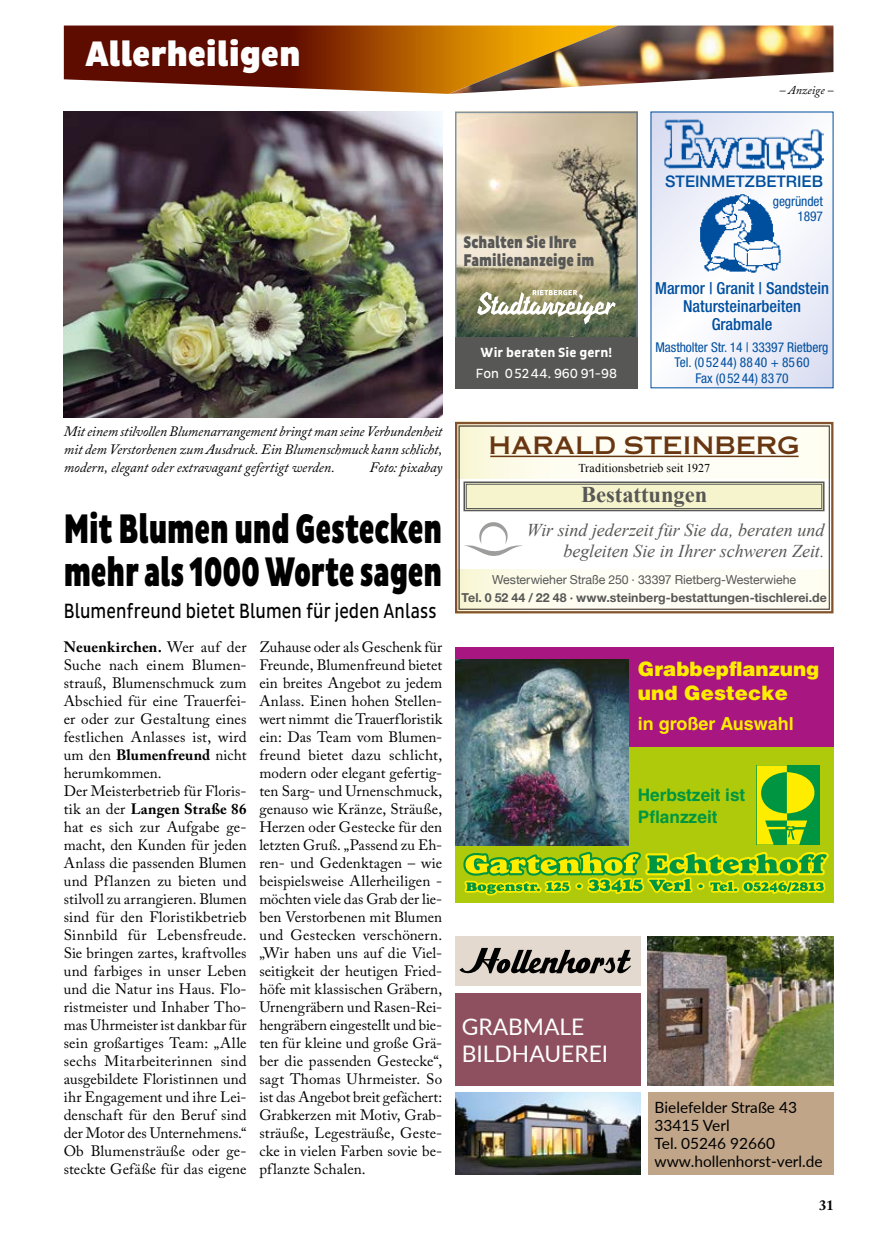
<style>
.page{position:relative;width:893px;height:1234px;background:#fff}
.page>*{position:absolute;margin:0;border:0;box-sizing:border-box;transform-origin:0 0}
.t1{font:900 42px/43.5px "Pluto Sans Cond";letter-spacing:-.005em;color:#000;scale:.74 1}
.t2{font:900 36px "Pluto Sans Cond";letter-spacing:-.005em;color:#fff}
.t3{font:24px "Copperplate Thirty One AB";color:#683610}
.t4{font:22.8px/27.8px "Lato";color:#fff}
.t5{font:700 22.5px "Times New Roman";color:#575756}
.t6{font:21px "Pluto Sans Cond";letter-spacing:.005em;color:#000;scale:.85 1}
.t7{font:900 19.8px/23.7px "Helvetica";color:#ffed00}
.t8{font:italic 18px/21.6px "Times New Roman";color:#575756;text-align:right}
.t9{font:700 18px "Helvetica";color:#ffed00}
.t10{font:900 17.25px/18px "Pluto Sans Cond";color:#575756;scale:.85 1}
.t11{font:700 17.25px/22.5px "Helvetica";letter-spacing:-.005em;color:#009641}
.t12{font:500 condensed 16.5px/18px "Helvetica Neue";color:#004f9f;text-align:center}
.t13{font:500 16.05px "Helvetica Neue";color:#004f9f}
.t14{font:15.45px/17.9px "Lato";color:#000}
.t15{font:15px/18px "Adobe Caslon Pro";letter-spacing:.01em;color:#000}
.t16{font:italic 14.25px/18px "Adobe Caslon Pro";letter-spacing:-.005em;color:#000;text-align:justify}
.t17{font:700 14.25px "Adobe Caslon Pro";color:#000}
.t18{font:condensed 13.5px/15.6px "Helvetica Neue";letter-spacing:-.005em;color:#004f9f;text-align:center}
.t19{font:700 13.5px "Pluto Sans Cond";letter-spacing:.01em;color:#fff}
.t20{font:13.5px "Pluto Sans Cond";color:#fff}
.t21{font:700 12.3px "Helvetica Neue";letter-spacing:.005em;color:#575756}
.t22{font:12.3px "Helvetica Neue";letter-spacing:-.005em;color:#575756}
.t23{font:12px "Times New Roman";letter-spacing:.01em;color:#000}
.t24{font:italic 12px "Adobe Caslon Pro";color:#000}
.s1{font-weight:700}
</style>
<div class="page">
<svg style="left:64px;top:26px;width:385px;height:68px"></svg>
<img style="left:449px;top:26px;width:384px;height:68px">
<img style="left:518px;top:26px;width:100px;height:40px">
<img style="left:64px;top:112px;width:378px;height:306px">
<svg style="left:653px;top:114px;width:178px;height:272px"></svg>
<img style="left:700px;top:192px;width:84px;height:82px">
<img style="left:660px;top:116px;width:164px;height:55px">
<img style="left:648px;top:936px;width:185px;height:149px">
<img style="left:455px;top:1092px;width:186px;height:82px">
<div style="left:455px;top:935px;width:186px;height:50px;background:#e4d9ce"></div>
<svg style="left:459px;top:947px;width:172px;height:26px"></svg>
<div style="left:648px;top:1091px;width:185px;height:83px;background:#c0a589"></div>
<div style="left:455px;top:992px;width:186px;height:93px;background:#8e505f"></div>
<svg style="left:455px;top:422px;width:378px;height:191px"></svg>
<div style="left:459px;top:425px;width:371px;height:184px;border:1px solid #575756"></div>
<div style="left:455px;top:647px;width:378px;height:255px;background:#afca0b"></div>
<svg style="left:461px;top:765px;width:368px;height:131px"></svg>
<div style="left:455px;top:647px;width:378px;height:99px;background:#a71681"></div>
<img style="left:455px;top:659px;width:174px;height:186px">
<div style="left:636px;top:769px;width:111px;height:71px;background:#afca0b"></div>
<img style="left:458px;top:115px;width:177px;height:222px">
<div style="left:455px;top:337px;width:183px;height:51px;background:#575756"></div>
<svg style="left:477px;top:290px;width:139px;height:34px"></svg>
<h2 class="t2" style="left:85px;top:33px;width:217px">Allerheiligen</h2>
<p class="t24" style="left:779px;top:82px;width:55px">– Anzeige –</p>
<p class="t16" style="left:64px;top:422px;width:380px">Mit einem stilvollen Blumenarrangement bringt man seine Verbundenheit mit dem Verstorbenen zum Ausdruck. Ein Blumenschmuck kann schlicht, modern, elegant oder extravagant gefertigt werden.</p>
<p class="t16" style="left:369px;top:458px;width:74px">Foto: pixabay</p>
<h1 class="t1" style="left:64px;top:508px;width:513px">Mit Blumen und Gestecken mehr als 1000 Worte sagen</h1>
<h3 class="t6" style="left:64px;top:598px;width:440px">Blumenfreund bietet Blumen für jeden Anlass</h3>
<p class="t15" style="left:64px;top:637px;width:184px"><span class="s1">Neuenkirchen.</span> Wer auf der<br>Suche nach einem Blumen&shy;strauß, Blumenschmuck zum<br>Abschied für eine Trauerfei&shy;er oder zur Gestaltung eines festlichen Anlasses ist, wird um den <span class="s1">Blumenfreund</span> nicht herumkommen.<br>Der Meisterbetrieb für Floris&shy;tik an der <span class="s1">Langen Straße 86 </span>hat es sich zur Aufgabe ge&shy;macht, den Kunden für jeden<br>Anlass die passenden Blumen und Pflanzen zu bieten und stilvoll zu arrangieren. Blumen sind für den Floristikbetrieb<br>Sinnbild für Lebensfreude.<br>Sie bringen zartes, kraftvolles und farbiges in unser Leben und die Natur ins Haus. Flo&shy;ristmeister und Inhaber Tho&shy;mas Uhrmeister ist dankbar für sein großartiges Team: „Alle sechs Mitarbeiterinnen sind ausgebildete Floristinnen und ihr Engagement und ihre Lei&shy;denschaft für den Beruf sind der Motor des Unternehmens.“<br>Ob Blumensträuße oder ge&shy;steckte Gefäße für das eigene</p>
<p class="t15" style="left:259px;top:637px;width:184px;text-align:justify">Zuhause oder als Geschenk für Freunde, Blumenfreund bietet ein breites Angebot zu jedem Anlass. Einen hohen Stellen&shy;wert nimmt die Trauerfloristik ein: Das Team vom Blumen&shy;freund bietet dazu schlicht, modern oder elegant gefertig&shy;ten Sarg- und Urnenschmuck, genauso wie Kränze, Sträuße, Herzen oder Gestecke für den letzten Gruß. „Passend zu Eh&shy;ren- und Gedenktagen – wie beispielsweise Allerheiligen - möchten viele das Grab der lie&shy;ben Verstorbenen mit Blumen und Gestecken verschönern. „Wir haben uns auf die Viel&shy;seitigkeit der heutigen Fried&shy;höfe mit klassischen Gräbern, Urnengräbern und Rasen-Rei&shy;hengräbern eingestellt und bie&shy;ten für kleine und große Grä&shy;ber die passenden Gestecke“, sagt Thomas Uhrmeister. So ist das Angebot breit gefächert:<br>Grabkerzen mit Motiv, Grab&shy;sträuße, Legesträuße, Geste&shy;cke in vielen Farben sovie be&shy;pflanzte Schalen.</p>
<p class="t13" style="left:665px;top:172px;width:159px">STEINMETZBETRIEB</p>
<p class="t10" style="left:463px;top:234px;width:156px">Schalten Sie Ihre<br>Familienanzeige im</p>
<p class="t19" style="left:481px;top:345px;width:133px">Wir beraten Sie gern!</p>
<p class="t20" style="left:476px;top:366px;width:143px">Fon 05244. 960 91-98</p>
<p class="t18" style="left:773px;top:194px;width:52px;line-height:15px;text-align:right">gegründet<br>1897</p>
<p class="t12" style="left:655px;top:279px;width:175px">Marmor | Granit | Sandstein<br>Natursteinarbeiten<br>Grabmale</p>
<p class="t18" style="left:655px;top:339px;width:174px">Mastholter Str. 14 | 33397 Rietberg<br>Tel. (0 52 44) 88 40 + 8560<br>Fax (0 52 44) 8370</p>
<h3 class="t3" style="left:489px;top:431px;width:313px">HARALD STEINBERG</h3>
<p class="t23" style="left:578px;top:460px;width:133px">Traditionsbetrieb seit 1927</p>
<h3 class="t5" style="left:581px;top:479px;width:128px">Bestattungen</h3>
<p class="t8" style="left:527px;top:518px;width:299px">Wir sind jederzeit für Sie da, beraten und begleiten Sie in Ihrer schweren Zeit.</p>
<p class="t22" style="left:492px;top:570px;width:306px">Westerwieher Straße 250 · 33397 Rietberg-Westerwiehe</p>
<p class="t21" style="left:462px;top:589px;width:367px">Tel. 0 52 44 / 22 48 · www.steinberg-bestattungen-tischlerei.de</p>
<h3 class="t7" style="left:638px;top:656px;width:183px">Grabbepflanzung und Gestecke</h3>
<p class="t9" style="left:638px;top:712px;width:157px">in großer Auswahl</p>
<p class="t11" style="left:638px;top:783px;width:109px">Herbstzeit ist<br>Pflanzzeit</p>
<h3 class="t4" style="left:462px;top:1011px;width:148px">GRABMALE<br>BILDHAUEREI</h3>
<p class="t14" style="left:655px;top:1097px;width:170px">Bielefelder Straße 43<br>33415 Verl<br>Tel. 05246 92660 www.hollenhorst-verl.de</p>
<p class="t17" style="left:819px;top:1196px;width:16px">31</p>
</div>
